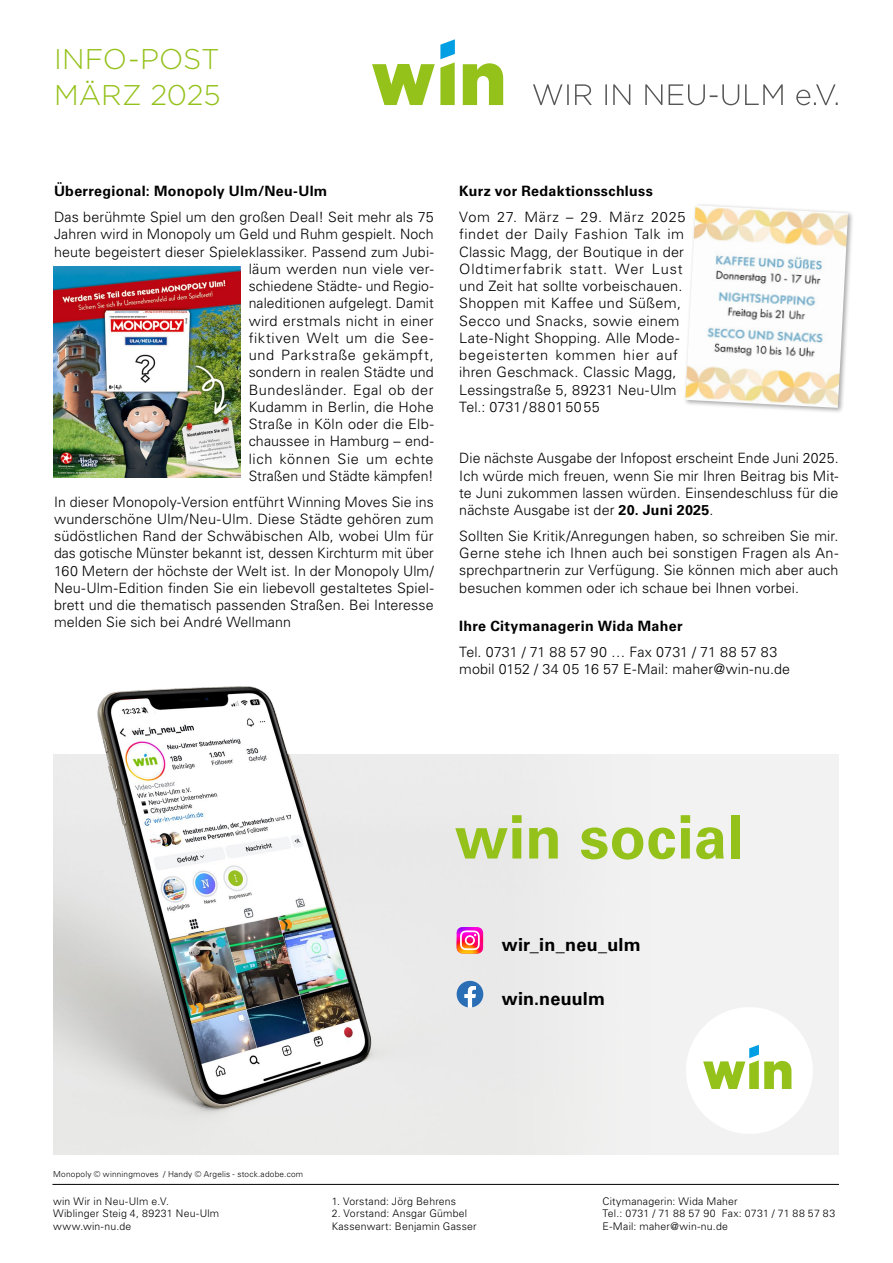
<style>
.page{position:relative;width:893px;height:1263px;background:#fff}
.page>*{position:absolute;margin:0;border:0;box-sizing:border-box;transform-origin:0 0}
.copyright_6{font:700 60px "Univers LT Pro 65";letter-spacing:.005em;color:#94c11a}
.t1{font:300 28.5px/35.7px "Gotham";letter-spacing:-.005em;color:#94c11a}
.t2{font:700 18px "Univers LT Pro 65";letter-spacing:.01em;color:#000}
.body_9_5{font:300 14.25px/17.2px "Univers LT Pro 45";letter-spacing:.015em;color:#000;text-align:justify}
.t3{font:700 14.25px "Univers LT Pro 65";letter-spacing:.02em;color:#000}
.t4{font:300 10.5px/12.6px "Univers LT Pro 45";letter-spacing:.02em;color:#000}
.body_10{font:300 8.25px "Univers LT Pro 45";letter-spacing:.025em;color:#000}
.s1{font-family:"Univers LT Pro 65";font-weight:700}
</style>
<div class="page">
<hr style="left:52px;top:1184px;width:787px;height:1px;background:#000">
<svg style="left:463px;top:63px;width:40px;height:42px"></svg>
<svg style="left:372px;top:39px;width:83px;height:66px"></svg>
<svg style="left:533px;top:84px;width:305px;height:21px"></svg>
<div style="left:54px;top:754px;width:785px;height:400px;background:#f2f2f2"></div>
<div style="left:388px;top:844px;width:125px;height:310px;background:#e9e9e9"></div>
<img style="left:53px;top:686px;width:335px;height:469px">
<svg style="left:457px;top:927px;width:26px;height:26px"></svg>
<svg style="left:457px;top:981px;width:26px;height:26px"></svg>
<div style="left:686px;top:1007px;width:127px;height:127px;background:#fff;border-radius:50%"></div>
<svg style="left:703px;top:1045px;width:88px;height:44px"></svg>
<div style="left:683px;top:203px;width:171px;height:211px;background:#000;opacity:.35"></div>
<img style="left:685px;top:205px;width:163px;height:203px">
<img style="left:54px;top:266px;width:186px;height:212px">
<h2 class="t1" style="left:54px;top:40px;width:168px">INFO-POST<br>MÄRZ 2025</h2>
<h2 class="t3" style="left:54px;top:181px;width:275px">Überregional: Monopoly Ulm/Neu-Ulm</h2>
<p class="body_9_5" style="left:54px;top:208px;width:381px;text-align:right">Das berühmte Spiel um den großen Deal! Seit mehr als 75<br>Jahren wird in Monopoly um Geld und Ruhm gespielt. Noch heute begeistert dieser Spieleklassiker. Passend zum Jubi&shy;läum werden nun viele ver-<br>schiedene Städte- und Regio-<br>naleditionen aufgelegt. Damit<br>wird erstmals nicht in einer<br>fiktiven Welt um die See-<br>und Parkstraße gekämpft,<br>sondern in realen Städte und<br>Bundesländer. Egal ob der<br>Kudamm in Berlin, die Hohe<br>Straße in Köln oder die Elb-<br>chaussee in Hamburg – end-<br>lich können Sie um echte<br>Straßen und Städte kämpfen!</p>
<p class="body_9_5" style="left:54px;top:493px;width:381px">In dieser Monopoly-Version entführt Winning Moves Sie ins wunderschöne Ulm/Neu-Ulm. Diese Städte gehören zum südöstlichen Rand der Schwäbischen Alb, wobei Ulm für das gotische Münster bekannt ist, dessen Kirchturm mit über 160 Metern der höchste der Welt ist. In der Monopoly Ulm/ Neu-Ulm-Edition finden Sie ein liebevoll gestaltetes Spiel&shy;brett und die thematisch passenden Straßen. Bei Interesse melden Sie sich bei André Wellmann</p>
<h2 class="t3" style="left:459px;top:181px;width:195px">Kurz vor Redaktionsschluss</h2>
<p class="body_9_5" style="left:459px;top:208px;width:228px;text-align:left">Vom 27. März – 29. März 2025 findet der Daily Fashion Talk im<br>Classic Magg, der Boutique in der<br>Oldtimerfabrik statt. Wer Lust und Zeit hat sollte vorbeischauen.<br>Shoppen mit Kaffee und Süßem,<br>Secco und Snacks, sowie einem<br>Late-Night Shopping. Alle Mode&shy;begeisterten kommen hier auf ihren Geschmack. Classic Magg,<br>Lessingstraße 5, 89231 Neu-Ulm<br>Tel.: 0731/88015055</p>
<p class="body_9_5" style="left:459px;top:449px;width:381px">Die nächste Ausgabe der Infopost erscheint Ende Juni 2025.<br>Ich würde mich freuen, wenn Sie mir Ihren Beitrag bis Mit&shy;te Juni zukommen lassen würden. Einsendeschluss für die nächste Ausgabe ist der <span class="s1">20. Juni 2025</span>.</p>
<p class="body_9_5" style="left:459px;top:527px;width:381px">Sollten Sie Kritik/Anregungen haben, so schreiben Sie mir.<br>Gerne stehe ich Ihnen auch bei sonstigen Fragen als An&shy;sprechpartnerin zur Verfügung. Sie können mich aber auch besuchen kommen oder ich schaue bei Ihnen vorbei.</p>
<h2 class="t3" style="left:459px;top:616px;width:225px">Ihre Citymanagerin Wida Maher</h2>
<p class="body_9_5" style="left:459px;top:643px;width:320px">Tel. 0731 / 71 88 57 90 … Fax 0731 / 71 88 57 83</p>
<p class="body_9_5" style="left:459px;top:660px;width:332px">mobil 0152 / 34 05 16 57 E-Mail: maher@win-nu.de</p>
<p class="copyright_6" style="left:455px;top:795px;width:290px">win social</p>
<h2 class="t2" style="left:502px;top:931px;width:140px">wir_in_neu_ulm</h2>
<h2 class="t2" style="left:502px;top:986px;width:105px">win.neuulm</h2>
<p class="body_10" style="left:53px;top:1168px;width:252px">Monopoly © winningmoves / Handy © Argelis - stock.adobe.com</p>
<p class="t4" style="left:53px;top:1194px;width:168px">win Wir in Neu-Ulm e.V.<br>Wiblinger Steig 4, 89231 Neu-Ulm www.win-nu.de</p>
<p class="t4" style="left:332px;top:1194px;width:126px">1. Vorstand: Jörg Behrens</p>
<p class="t4" style="left:332px;top:1207px;width:147px">2. Vorstand: Ansgar Gümbel<br>Kassenwart: Benjamin Gasser</p>
<p class="t4" style="left:603px;top:1194px;width:234px">Citymanagerin: Wida Maher<br>Tel.: 0731 / 71 88 57 90 Fax: 0731 / 71 88 57 83<br>E-Mail: maher@win-nu.de</p>
</div>
